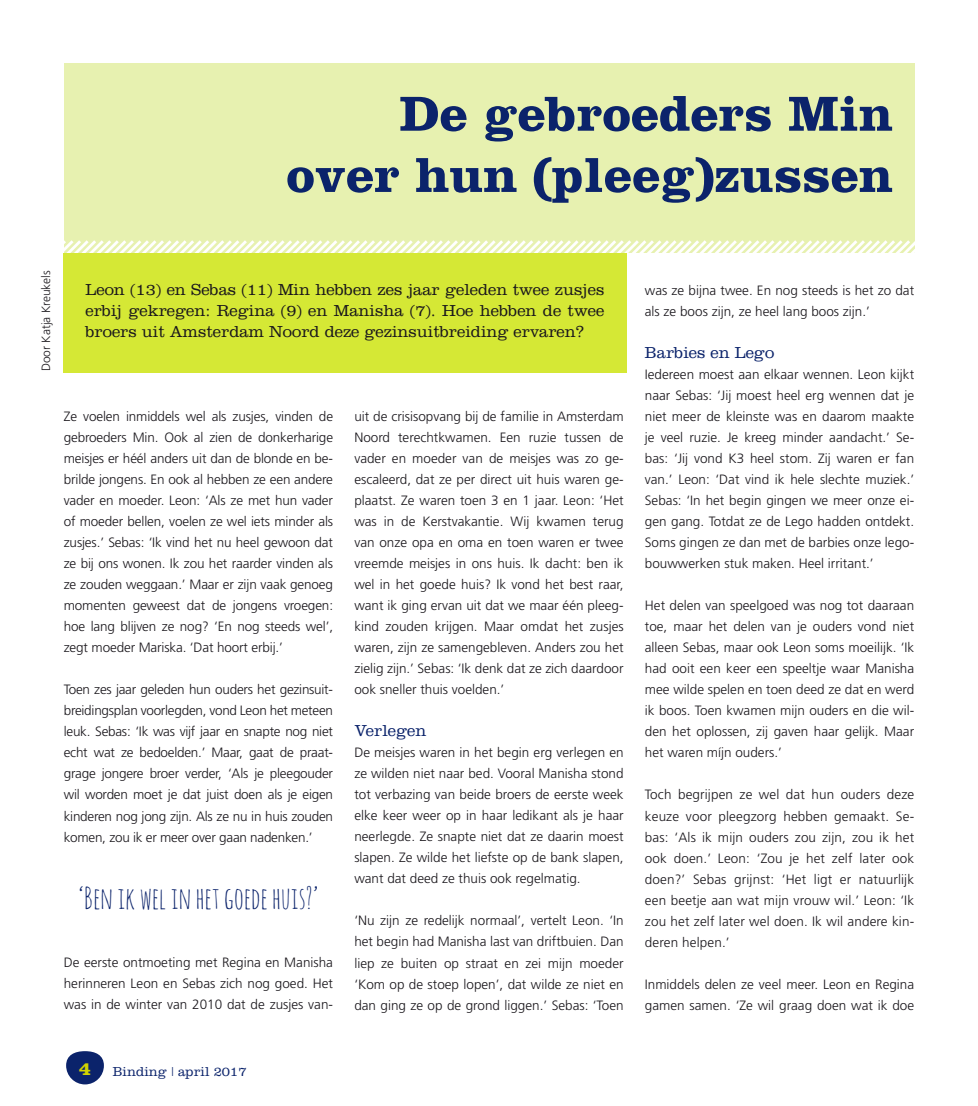
<style>
.page{position:relative;width:978px;height:1106px;background:#fff}
.page>*{position:absolute;margin:0;border:0;box-sizing:border-box;transform-origin:0 0}
.t1{font:700 51px/61.2px "Clarendon";color:#0b236b;text-align:right}
.t2{font:30px "Amatic SC";color:#0b236b}
.t3{font:300 16.5px/21px "Clarendon";color:#1a171c;text-align:justify}
.t4{font:300 16.5px "Clarendon";color:#0b236b}
.t5{font:300 13.5px/21px "Frutiger";color:#1a171c;text-align:justify}
.t6{font:300 13.5px "Clarendon";color:#0b236b}
.t7{font:300 12px "Frutiger";color:#1a171c}
.s1{font-weight:700;font-size:19.2px;color:#d1d300}
</style>
<div class="page">
<svg style="left:66px;top:1051px;width:38px;height:33px"></svg>
<div style="left:64px;top:64px;width:850px;height:189px;background:#e7f1b0"></div>
<svg style="left:63px;top:237px;width:852px;height:21px"></svg>
<div style="left:64px;top:253px;width:563px;height:119px;background:#d5e835"></div>
<h1 class="t1" style="left:286px;top:82px;width:608px">De gebroeders Min over hun (pleeg)zussen</h1>
<p class="t7" style="left:39px;top:371px;width:103px;rotate:-90deg">Door Katja Kreukels</p>
<p class="t3" style="left:85px;top:278px;width:520px">Leon (13) en Sebas (11) Min hebben zes jaar geleden twee zusjes erbij gekregen: Regina (9) en Manisha (7). Hoe hebben de twee broers uit Amsterdam Noord deze gezinsuitbreiding ervaren?</p>
<p class="t5" style="left:64px;top:406px;width:271px">Ze voelen inmiddels wel als zusjes, vinden de gebroeders Min. Ook al zien de donkerharige meisjes er héél anders uit dan de blonde en be&shy;brilde jongens. En ook al hebben ze een andere vader en moeder. Leon: ‘Als ze met hun vader of moeder bellen, voelen ze wel iets minder als zusjes.’ Sebas: ‘Ik vind het nu heel gewoon dat ze bij ons wonen. Ik zou het raarder vinden als ze zouden weggaan.’ Maar er zijn vaak genoeg momenten geweest dat de jongens vroegen: hoe lang blijven ze nog? ‘En nog steeds wel’, zegt moeder Mariska. ‘Dat hoort erbij.’</p>
<p class="t5" style="left:64px;top:679px;width:271px">Toen zes jaar geleden hun ouders het gezinsuit&shy;breidingsplan voorlegden, vond Leon het meteen leuk. Sebas: ‘Ik was vijf jaar en snapte nog niet echt wat ze bedoelden.’ Maar, gaat de praat&shy;grage jongere broer verder, ‘Als je pleegouder wil worden moet je dat juist doen als je eigen kinderen nog jong zijn. Als ze nu in huis zouden komen, zou ik er meer over gaan nadenken.’</p>
<h2 class="t2" style="left:79px;top:878px;width:242px">‘Ben ik wel in het goede huis?’</h2>
<p class="t5" style="left:64px;top:952px;width:271px">De eerste ontmoeting met Regina en Manisha herinneren Leon en Sebas zich nog goed. Het was in de winter van 2010 dat de zusjes van-</p>
<p class="t5" style="left:354px;top:406px;width:271px">uit de crisisopvang bij de familie in Amsterdam Noord terechtkwamen. Een ruzie tussen de vader en moeder van de meisjes was zo ge&shy;ëscaleerd, dat ze per direct uit huis waren ge&shy;plaatst. Ze waren toen 3 en 1 jaar. Leon: ‘Het was in de Kerstvakantie. Wij kwamen terug van onze opa en oma en toen waren er twee vreemde meisjes in ons huis. Ik dacht: ben ik wel in het goede huis? Ik vond het best raar, want ik ging ervan uit dat we maar één pleeg&shy;kind zouden krijgen. Maar omdat het zusjes waren, zijn ze samengebleven. Anders zou het zielig zijn.’ Sebas: ‘Ik denk dat ze zich daardoor ook sneller thuis voelden.’</p>
<p class="t4" style="left:354px;top:721px;width:74px">Verlegen</p>
<p class="t5" style="left:354px;top:742px;width:271px">De meisjes waren in het begin erg verlegen en ze wilden niet naar bed. Vooral Manisha stond tot verbazing van beide broers de eerste week elke keer weer op in haar ledikant als je haar neerlegde. Ze snapte niet dat ze daarin moest slapen. Ze wilde het liefste op de bank slapen, want dat deed ze thuis ook regelmatig.</p>
<p class="t5" style="left:354px;top:910px;width:271px">‘Nu zijn ze redelijk normaal’, vertelt Leon. ‘In het begin had Manisha last van driftbuien. Dan liep ze buiten op straat en zei mijn moeder ‘Kom op de stoep lopen’, dat wilde ze niet en dan ging ze op de grond liggen.’ Sebas: ‘Toen</p>
<p class="t6" style="left:79px;top:1063px;width:169px"><span class="s1">4</span> Binding | april 2017</p>
<p class="t5" style="left:645px;top:280px;width:271px">was ze bijna twee. En nog steeds is het zo dat als ze boos zijn, ze heel lang boos zijn.’</p>
<p class="t4" style="left:645px;top:343px;width:131px">Barbies en Lego</p>
<p class="t5" style="left:645px;top:364px;width:271px">Iedereen moest aan elkaar wennen. Leon kijkt naar Sebas: ‘Jij moest heel erg wennen dat je niet meer de kleinste was en daarom maakte je veel ruzie. Je kreeg minder aandacht.’ Se&shy;bas: ‘Jij vond K3 heel stom. Zij waren er fan van.’ Leon: ‘Dat vind ik hele slechte muziek.’ Sebas: ‘In het begin gingen we meer onze ei&shy;gen gang. Totdat ze de Lego hadden ontdekt.<br>Soms gingen ze dan met de barbies onze lego&shy;bouwwerken stuk maken. Heel irritant.’</p>
<p class="t5" style="left:645px;top:595px;width:271px">Het delen van speelgoed was nog tot daaraan toe, maar het delen van je ouders vond niet alleen Sebas, maar ook Leon soms moeilijk. ‘Ik had ooit een keer een speeltje waar Manisha mee wilde spelen en toen deed ze dat en werd ik boos. Toen kwamen mijn ouders en die wil&shy;den het oplossen, zij gaven haar gelijk. Maar het waren míjn ouders.’</p>
<p class="t5" style="left:645px;top:784px;width:271px">Toch begrijpen ze wel dat hun ouders deze keuze voor pleegzorg hebben gemaakt. Se&shy;bas: ‘Als ik mijn ouders zou zijn, zou ik het ook doen.’ Leon: ‘Zou je het zelf later ook doen?’ Sebas grijnst: ‘Het ligt er natuurlijk een beetje aan wat mijn vrouw wil.’ Leon: ‘Ik zou het zelf later wel doen. Ik wil andere kin&shy;deren helpen.’</p>
<p class="t5" style="left:645px;top:973px;width:271px">Inmiddels delen ze veel meer. Leon en Regina gamen samen. ‘Ze wil graag doen wat ik doe</p>
</div>
